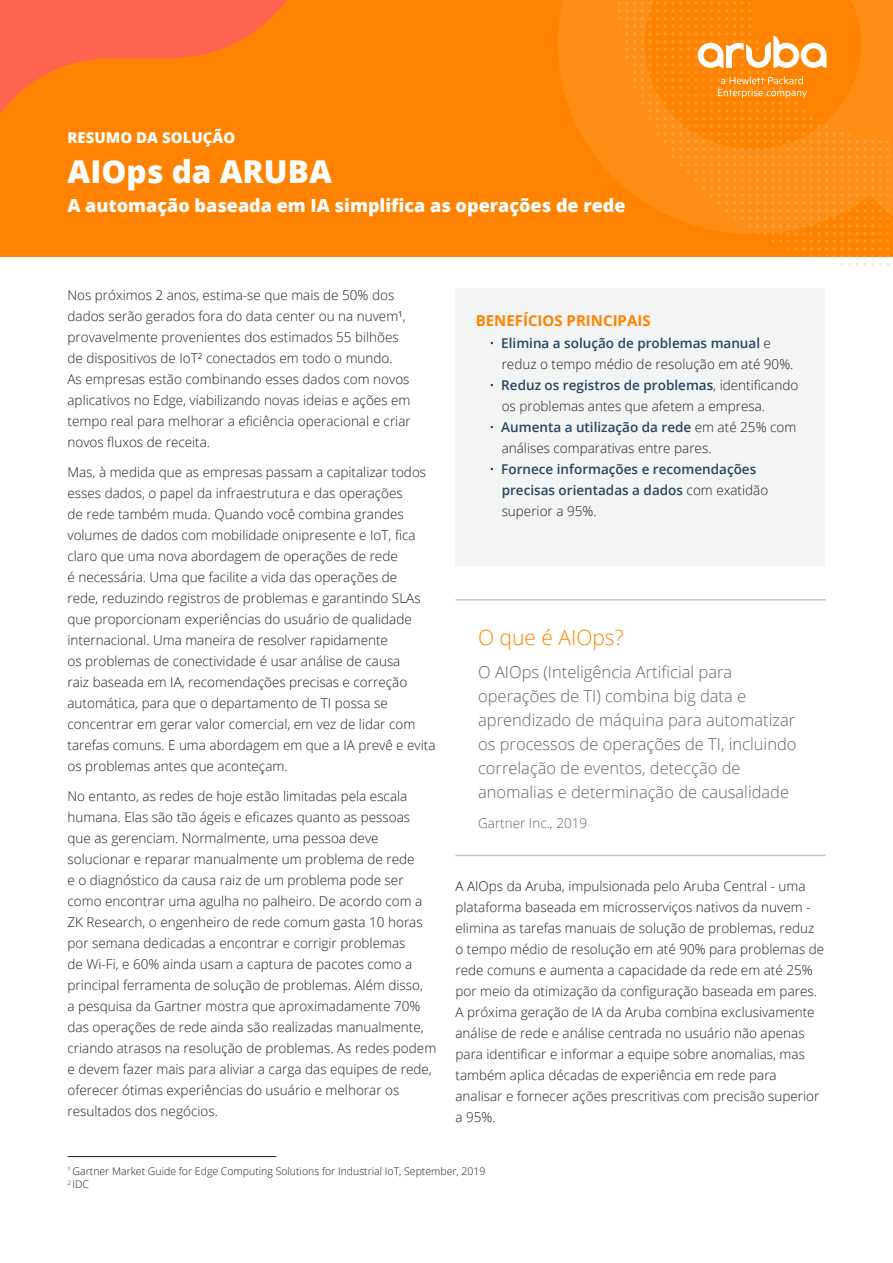
<style>
.page{position:relative;width:893px;height:1263px;background:#fff}
.page>*{position:absolute;margin:0;border:0;box-sizing:border-box;transform-origin:0 0}
.Title__Head_21_23_Wh{font:800 31.5px "Open Sans";color:#fff}
.t1{font:300 21px "Open Sans";color:#ff8300}
.Title__Subhead_12_15{font:800 18px "Open Sans";color:#fff}
.t2{font:300 16.5px/24px "Open Sans";color:#646569}
.Body__Head_10_14_Bol{font:700 15px "Open Sans";color:#ff8300}
.t3{font:800 15px "Open Sans";color:#fff}
.Body__Text_9_14_Ligh{font:300 13.5px/21px "Open Sans";color:#231f20}
.t4{font:600 13.5px/21px "Open Sans";color:#274661}
.t5{font:300 13.5px "Open Sans";color:#646569}
.Legal___Chart_Footer{font:300 10.5px "Open Sans";color:#231f20}
.s1{font-weight:600;color:#274661}
.s2{font-weight:300;color:#231f20}
</style>
<div class="page">
<div style="left:0;top:0;width:893px;height:257px;background:#ff8300"></div>
<svg style="left:558px;top:0;width:335px;height:215px;fill:#ff8e17"></svg>
<svg style="left:0;top:0;width:287px;height:115px"></svg>
<svg style="left:618px;top:2px;width:272px;height:264px"></svg>
<div style="left:455px;top:288px;width:370px;height:277px;background:#f3f4f4"></div>
<hr style="left:455px;top:599px;width:370px;height:2px;background:#c3c5c8">
<hr style="left:455px;top:855px;width:370px;height:1px;background:#c3c5c8">
<hr style="left:68px;top:1156px;width:208px;height:1px;background:#231f20">
<p class="t3" style="left:67px;top:126px;width:169px">RESUMO DA SOLUÇÃO</p>
<p class="Title__Head_21_23_Wh" style="left:68px;top:147px;width:266px">AIOps da ARUBA</p>
<p class="Title__Subhead_12_15" style="left:68px;top:192px;width:560px">A automação baseada em IA simplifica as operações de rede</p>
<p class="Body__Text_9_14_Ligh" style="left:68px;top:284px;width:345px">Nos próximos 2 anos, estima-se que mais de 50% dos dados serão gerados fora do data center ou na nuvem¹, provavelmente provenientes dos estimados 55 bilhões de dispositivos de IoT² conectados em todo o mundo.<br>As empresas estão combinando esses dados com novos aplicativos no Edge, viabilizando novas ideias e ações em tempo real para melhorar a eficiência operacional e criar novos fluxos de receita.</p>
<p class="Body__Text_9_14_Ligh" style="left:68px;top:461px;width:369px">Mas, à medida que as empresas passam a capitalizar todos esses dados, o papel da infraestrutura e das operações<br>de rede também muda. Quando você combina grandes volumes de dados com mobilidade onipresente e IoT, fica claro que uma nova abordagem de operações de rede<br>é necessária. Uma que facilite a vida das operações de<br>rede, reduzindo registros de problemas e garantindo SLAs que proporcionam experiências do usuário de qualidade internacional. Uma maneira de resolver rapidamente<br>os problemas de conectividade é usar análise de causa<br>raiz baseada em IA, recomendações precisas e correção automática, para que o departamento de TI possa se concentrar em gerar valor comercial, em vez de lidar com tarefas comuns. E uma abordagem em que a IA prevê e evita os problemas antes que aconteçam.</p>
<p class="Body__Text_9_14_Ligh" style="left:68px;top:785px;width:370px">No entanto, as redes de hoje estão limitadas pela escala humana. Elas são tão ágeis e eficazes quanto as pessoas que as gerenciam. Normalmente, uma pessoa deve solucionar e reparar manualmente um problema de rede<br>e o diagnóstico da causa raiz de um problema pode ser como encontrar uma agulha no palheiro. De acordo com a ZK Research, o engenheiro de rede comum gasta 10 horas por semana dedicadas a encontrar e corrigir problemas<br>de Wi-Fi, e 60% ainda usam a captura de pacotes como a principal ferramenta de solução de problemas. Além disso,<br>a pesquisa da Gartner mostra que aproximadamente 70% das operações de rede ainda são realizadas manualmente, criando atrasos na resolução de problemas. As redes podem e devem fazer mais para aliviar a carga das equipes de rede, oferecer ótimas experiências do usuário e melhorar os resultados dos negócios.</p>
<p class="Body__Head_10_14_Bol" style="left:476px;top:310px;width:176px">BENEFÍCIOS PRINCIPAIS</p>
<p class="Body__Text_9_14_Ligh" style="left:502px;top:332px;width:293px;text-indent:-12px">• <span class="s1">Elimina a solução de problemas manual</span> e reduz o tempo médio de resolução em até 90%.</p>
<p class="Body__Text_9_14_Ligh" style="left:502px;top:374px;width:298px;text-indent:-12px">• <span class="s1">Reduz os registros de problemas</span>, identificando os problemas antes que afetem a empresa.</p>
<p class="Body__Text_9_14_Ligh" style="left:502px;top:416px;width:296px;text-indent:-12px">• <span class="s1">Aumenta a utilização da rede</span> em até 25% com análises comparativas entre pares.</p>
<p class="t4" style="left:502px;top:458px;width:268px;text-indent:-12px"><span class="s2">•</span> Fornece informações e recomendações precisas orientadas a dados <span class="s2">com exatidão superior a 95%.</span></p>
<h2 class="t1" style="left:478px;top:623px;width:147px">O que é AIOps?</h2>
<p class="t2" style="left:478px;top:660px;width:320px">O AIOps (Inteligência Artificial para operações de TI) combina big data e aprendizado de máquina para automatizar os processos de operações de TI, incluindo correlação de eventos, detecção de anomalias e determinação de causalidade</p>
<p class="t5" style="left:478px;top:814px;width:111px">Gartner Inc., 2019</p>
<p class="Body__Text_9_14_Ligh" style="left:455px;top:875px;width:370px">A AIOps da Aruba, impulsionada pelo Aruba Central - uma plataforma baseada em microsserviços nativos da nuvem - elimina as tarefas manuais de solução de problemas, reduz o tempo médio de resolução em até 90% para problemas de rede comuns e aumenta a capacidade da rede em até 25% por meio da otimização da configuração baseada em pares.<br>A próxima geração de IA da Aruba combina exclusivamente análise de rede e análise centrada no usuário não apenas para identificar e informar a equipe sobre anomalias, mas também aplica décadas de experiência em rede para analisar e fornecer ações prescritivas com precisão superior a 95%.</p>
<p class="Legal___Chart_Footer" style="left:68px;top:1164px;width:419px"><sup>1</sup> Gartner Market Guide for Edge Computing Solutions for Industrial IoT, September, 2019</p>
<p class="Legal___Chart_Footer" style="left:68px;top:1177px;width:23px"><sup>2</sup> IDC</p>
</div>
